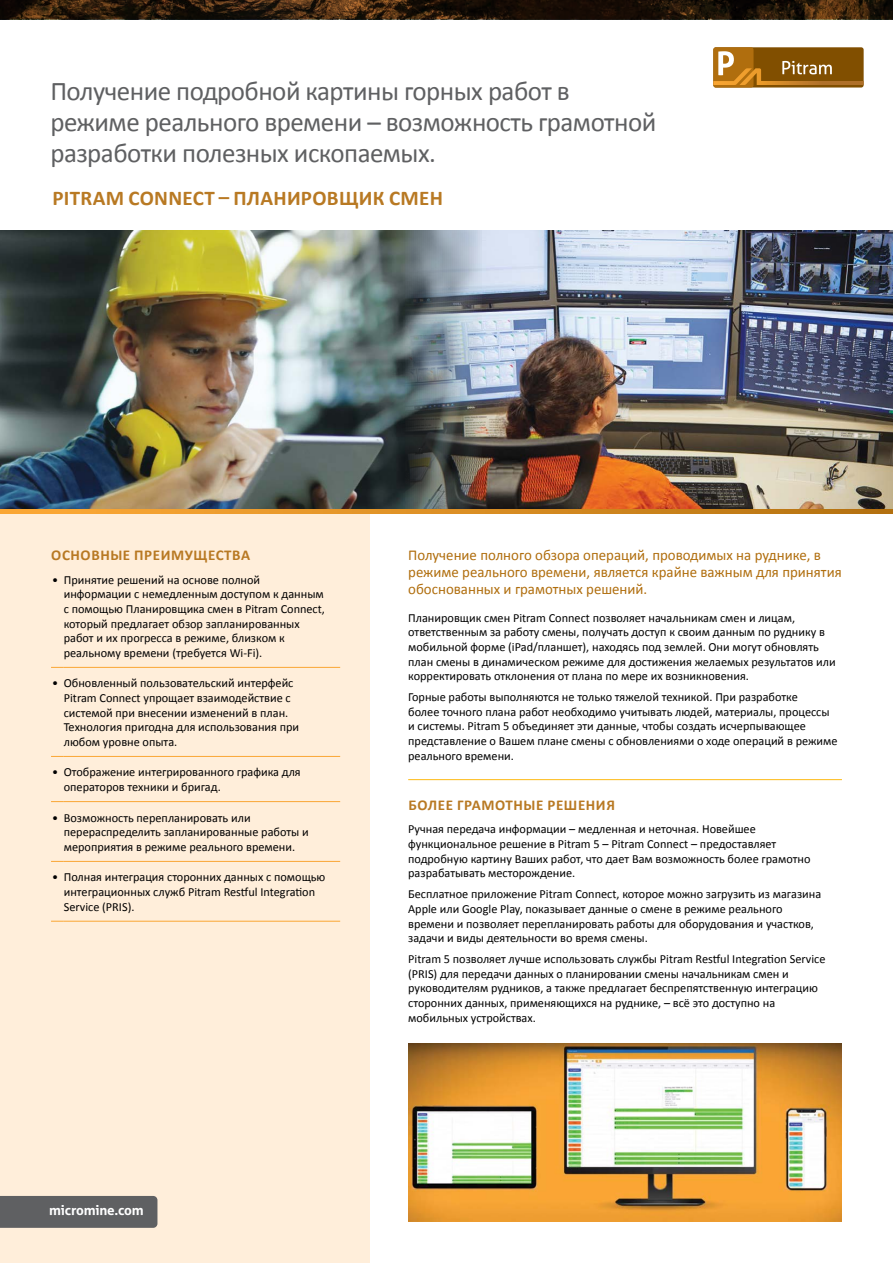
<style>
.page{position:relative;width:893px;height:1263px;background:#fff}
.page>*{position:absolute;margin:0;border:0;box-sizing:border-box;transform-origin:0 0}
.t1{font:27px/30.8px "Calibri";letter-spacing:-.02em;color:#5f6062}
.t2{font:700 21px "Calibri";letter-spacing:.015em;color:#b87923}
.t3{font:15px/17.2px "Calibri";color:#b06e0e}
.t4{font:700 15px "Calibri";letter-spacing:.04em;color:#b87923}
.t5{font:700 13.5px "Aller";letter-spacing:-.015em;color:#fff}
.t6{font:12.3px/14.7px "Calibri";color:#000}
</style>
<div class="page">
<div style="left:0;top:497px;width:370px;height:766px;background:#ffeeda"></div>
<div style="left:0;top:490px;width:893px;height:24px;background:linear-gradient(to right,#ffab37,#b57211)"></div>
<svg style="left:51px;top:667px;width:13px;height:1px"></svg>
<hr style="left:64px;top:667px;width:276px;height:1px;background:#faa634">
<svg style="left:51px;top:756px;width:13px;height:1px"></svg>
<hr style="left:64px;top:756px;width:276px;height:1px;background:#faa634">
<svg style="left:51px;top:801px;width:13px;height:1px"></svg>
<hr style="left:64px;top:801px;width:276px;height:1px;background:#faa634">
<svg style="left:51px;top:861px;width:13px;height:1px"></svg>
<hr style="left:64px;top:861px;width:276px;height:1px;background:#faa634">
<svg style="left:51px;top:921px;width:13px;height:1px"></svg>
<hr style="left:64px;top:921px;width:276px;height:1px;background:#faa634">
<img style="left:408px;top:1044px;width:434px;height:177px">
<hr style="left:408px;top:779px;width:434px;height:1px;background:#fdb913">
<img style="left:482px;top:231px;width:411px;height:278px">
<img style="left:0;top:231px;width:482px;height:278px">
<div style="left:713px;top:47px;width:151px;height:41px;background:#814f00;border-radius:2px"></div>
<div style="left:713px;top:47px;width:40px;height:41px;background:#b06e0e;border-radius:3px"></div>
<svg style="left:713px;top:51px;width:151px;height:34px"></svg>
<div style="left:0;top:1196px;width:157px;height:32px;background:#5f6062"></div>
<svg style="left:0;top:0;width:893px;height:19px;background:#2b1a0b"></svg>
<h1 class="t1" style="left:50px;top:74px;width:607px">Получение подробной картины горных работ в режиме реального времени – возможность грамотной разработки полезных ископаемых.</h1>
<h2 class="t2" style="left:52px;top:185px;width:392px">PITRAM CONNECT – ПЛАНИРОВЩИК СМЕН</h2>
<p class="t4" style="left:51px;top:545px;width:200px">ОСНОВНЫЕ ПРЕИМУЩЕСТВА</p>
<p class="t6" style="left:64px;top:572px;width:263px;text-indent:-12px">• Принятие решений на основе полной информации с немедленным доступом к данным с помощью Планировщика смен в Pitram Connect, который предлагает обзор запланированных работ и их прогресса в режиме, близком к реальному времени (требуется Wi-Fi).</p>
<p class="t6" style="left:64px;top:675px;width:237px;text-indent:-12px">• Обновленный пользовательский интерфейс Pitram Connect упрощает взаимодействие с системой при внесении изменений в план.<br>Технология пригодна для использования при любом уровне опыта.</p>
<p class="t6" style="left:64px;top:764px;width:238px;text-indent:-12px">• Отображение интегрированного графика для операторов техники и бригад.</p>
<p class="t6" style="left:64px;top:809px;width:246px;text-indent:-12px">• Возможность перепланировать или перераспределить запланированные работы и мероприятия в режиме реального времени.</p>
<p class="t6" style="left:64px;top:869px;width:263px;text-indent:-12px">• Полная интеграция сторонних данных с помощью интеграционных служб Pitram Restful Integration<br>Service (PRIS).</p>
<p class="t5" style="left:49px;top:1202px;width:96px">micromine.com</p>
<p class="t3" style="left:408px;top:545px;width:435px">Получение полного обзора операций, проводимых на руднике, в режиме реального времени, является крайне важным для принятия обоснованных и грамотных решений.</p>
<p class="t6" style="left:408px;top:610px;width:429px">Планировщик смен Pitram Connect позволяет начальникам смен и лицам, ответственным за работу смены, получать доступ к своим данным по руднику в мобильной форме (iPad/планшет), находясь под землей. Они могут обновлять план смены в динамическом режиме для достижения желаемых результатов или корректировать отклонения от плана по мере их возникновения.</p>
<p class="t6" style="left:408px;top:689px;width:431px">Горные работы выполняются не только тяжелой техникой. При разработке<br>более точного плана работ необходимо учитывать людей, материалы, процессы и системы. Pitram 5 объединяет эти данные, чтобы создать исчерпывающее представление о Вашем плане смены с обновлениями о ходе операций в режиме реального времени.</p>
<p class="t4" style="left:408px;top:795px;width:208px">БОЛЕЕ ГРАМОТНЫЕ РЕШЕНИЯ</p>
<p class="t6" style="left:408px;top:821px;width:404px">Ручная передача информации – медленная и неточная. Новейшее функциональное решение в Pitram 5 – Pitram Connect – предоставляет подробную картину Ваших работ, что дает Вам возможность более грамотно разрабатывать месторождение.</p>
<p class="t6" style="left:408px;top:886px;width:414px">Бесплатное приложение Pitram Connect, которое можно загрузить из магазина Apple или Google Play, показывает данные о смене в режиме реального времени и позволяет перепланировать работы для оборудования и участков, задачи и виды деятельности во время смены.</p>
<p class="t6" style="left:408px;top:951px;width:419px">Pitram 5 позволяет лучше использовать службы Pitram Restful Integration Service (PRIS) для передачи данных о планировании смены начальникам смен и руководителям рудников, а также предлагает беспрепятственную интеграцию сторонних данных, применяющихся на руднике, – всё это доступно на мобильных устройствах.</p>
</div>
